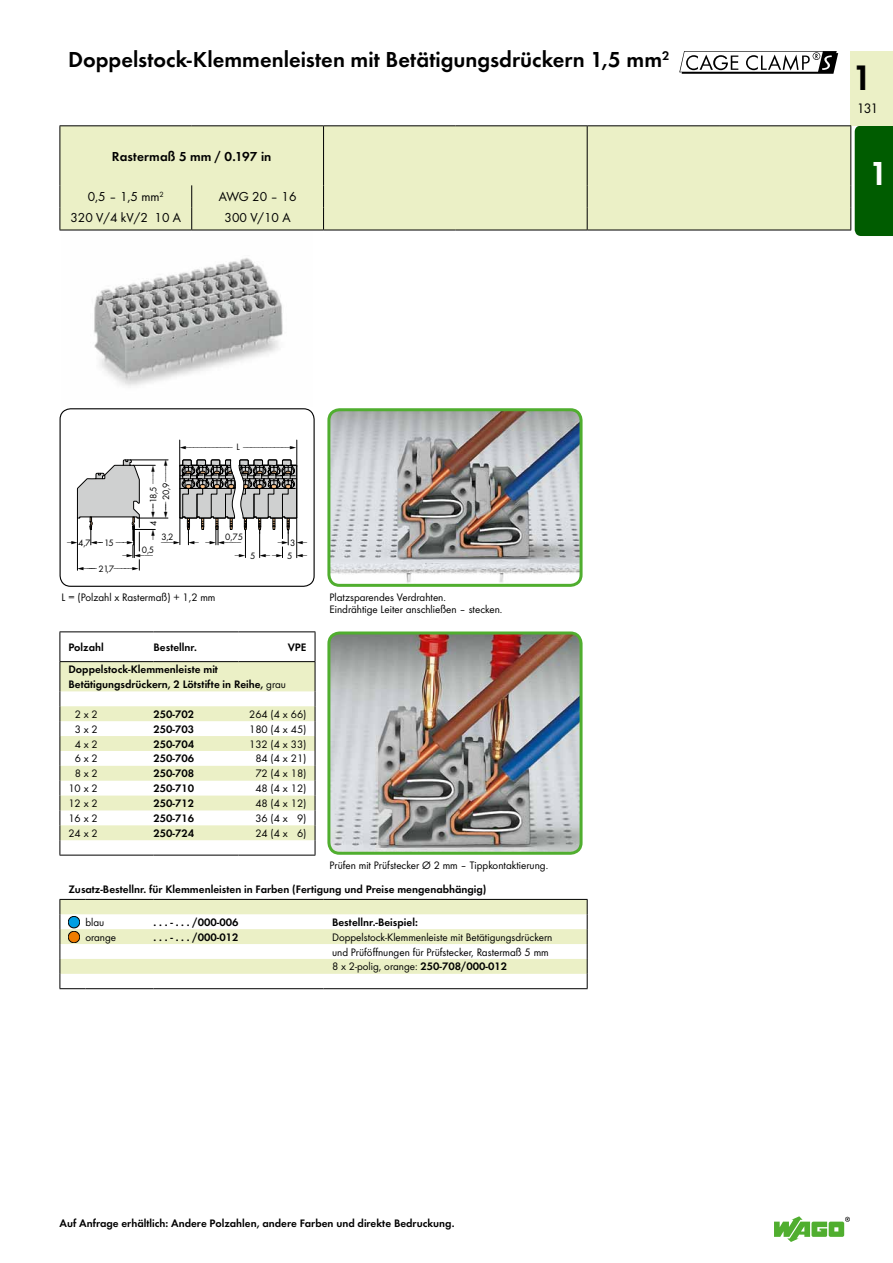
<style>
.page{position:relative;width:893px;height:1263px;background:#fff}
.page>*{position:absolute;margin:0;border:0;box-sizing:border-box;transform-origin:0 0}
.t1{font:36.75px "WAGO Futura Dem";color:#000}
.t2{font:34.5px "WAGO Futura Dem";color:#fff}
.t3{font:22.5px "WAGO Futura Dem";color:#000}
.t4{font:14.25px "WAGO Futura Boo";color:#000}
.t5{font:13.5px "WAGO Futura Boo";color:#000}
.t6{font:13.5px "WAGO Futura Dem";letter-spacing:.015em;color:#000}
.t7{font:11.25px/14.9px "WAGO Futura Boo";color:#000}
.t8{font:11.25px/14.9px "WAGO Futura Dem";color:#000}
.t9{font:9.6px/12.8px "WAGO Futura Boo";letter-spacing:-.05em;color:#000;text-align:center}
.s1{font-family:"WAGO Futura Boo"}
.s2{font-family:"WAGO Futura Dem"}
</style>
<div class="page">
<div style="left:850px;top:51px;width:43px;height:74px;background:#ebf0c6"></div>
<svg style="left:774px;top:1216px;width:76px;height:26px"></svg>
<div style="left:60px;top:408px;width:255px;height:179px;border:1px solid #000;border-radius:11px"></div>
<img style="left:94px;top:258px;width:189px;height:129px">
<img style="left:331px;top:412px;width:248px;height:171px">
<div style="left:327px;top:408px;width:256px;height:179px;border:3px solid #50ae2f;border-radius:11px"></div>
<img style="left:331px;top:635px;width:248px;height:216px">
<div style="left:327px;top:631px;width:256px;height:224px;border:3px solid #50ae2f;border-radius:11px"></div>
<svg style="left:60px;top:899px;width:528px;height:90px"></svg>
<hr style="left:85px;top:988px;width:68px;height:1px;background:#000">
<hr style="left:153px;top:988px;width:171px;height:1px;background:#000">
<hr style="left:324px;top:988px;width:264px;height:1px;background:#000">
<svg style="left:61px;top:662px;width:254px;height:178px;fill:#ebf0c6"></svg>
<hr style="left:60px;top:631px;width:93px;height:1px;background:#000">
<hr style="left:153px;top:631px;width:85px;height:1px;background:#000">
<hr style="left:238px;top:631px;width:77px;height:1px;background:#000">
<svg style="left:315px;top:632px;width:1px;height:223px"></svg>
<hr style="left:60px;top:661px;width:93px;height:1px;background:#000">
<hr style="left:153px;top:661px;width:85px;height:1px;background:#000">
<hr style="left:238px;top:661px;width:77px;height:1px;background:#000">
<svg style="left:60px;top:632px;width:1px;height:223px"></svg>
<hr style="left:60px;top:855px;width:93px;height:1px;background:#000">
<hr style="left:153px;top:855px;width:85px;height:1px;background:#000">
<hr style="left:238px;top:855px;width:77px;height:1px;background:#000">
<div style="left:61px;top:126px;width:789px;height:104px;background:#ebf0c6"></div>
<hr style="left:60px;top:125px;width:132px;height:1px;background:#000">
<hr style="left:60px;top:126px;width:1px;height:59px;background:#000">
<hr style="left:192px;top:125px;width:132px;height:1px;background:#000">
<hr style="left:324px;top:125px;width:131px;height:1px;background:#000">
<hr style="left:455px;top:125px;width:132px;height:1px;background:#000">
<hr style="left:587px;top:125px;width:132px;height:1px;background:#000">
<hr style="left:719px;top:125px;width:132px;height:1px;background:#000">
<svg style="left:60px;top:185px;width:1px;height:45px"></svg>
<svg style="left:191px;top:185px;width:1px;height:45px"></svg>
<hr style="left:323px;top:126px;width:1px;height:59px;background:#000">
<hr style="left:587px;top:126px;width:1px;height:59px;background:#000">
<svg style="left:323px;top:185px;width:1px;height:45px"></svg>
<svg style="left:587px;top:185px;width:1px;height:45px"></svg>
<svg style="left:850px;top:125px;width:43px;height:111px;background:#186918"></svg>
<hr style="left:60px;top:230px;width:132px;height:1px;background:#000">
<hr style="left:192px;top:230px;width:132px;height:1px;background:#000">
<hr style="left:324px;top:230px;width:131px;height:1px;background:#000">
<hr style="left:455px;top:230px;width:132px;height:1px;background:#000">
<hr style="left:587px;top:230px;width:132px;height:1px;background:#000">
<hr style="left:719px;top:230px;width:132px;height:1px;background:#000">
<div style="left:68px;top:916px;width:12px;height:12px;background:#009ee3;border-radius:50%"></div>
<div style="left:68px;top:916px;width:12px;height:12px;border:1px solid #000;border-radius:50%"></div>
<div style="left:68px;top:931px;width:12px;height:12px;background:#ef7c00;border-radius:50%"></div>
<div style="left:68px;top:931px;width:12px;height:12px;border:1px solid #000;border-radius:50%"></div>
<svg style="left:76px;top:440px;width:222px;height:131px"></svg>
<h3 class="t3" style="left:68px;top:43px;width:603px">Doppelstock-Klemmenleisten mit Betätigungsdrückern 1,5 mm<sup>2</sup></h3>
<p class="t6" style="left:112px;top:146px;width:161px">Rastermaß 5 mm / 0.197 in</p>
<p class="t5" style="left:88px;top:188px;width:78px">0,5 – 1,5 mm<sup>2</sup></p>
<p class="t5" style="left:219px;top:188px;width:79px">AWG 20 – 16</p>
<p class="t5" style="left:71px;top:208px;width:112px">320 V/4 kV/2 10 A</p>
<p class="t5" style="left:225px;top:208px;width:68px">300 V/10 A</p>
<p class="t9" style="left:78px;top:536px;width:14px">4,7</p>
<p class="t9" style="left:104px;top:536px;width:11px">15</p>
<p class="t9" style="left:99px;top:561px;width:17px">21,7</p>
<p class="t9" style="left:146px;top:503px;width:22px;rotate:-90deg">18,5<br>20,9</p>
<p class="t9" style="left:146px;top:526px;width:7px;rotate:-90deg">4</p>
<p class="t9" style="left:142px;top:543px;width:14px">0,5</p>
<p class="t9" style="left:161px;top:530px;width:14px">3,2</p>
<p class="t9" style="left:236px;top:440px;width:5px">L</p>
<p class="t9" style="left:225px;top:530px;width:19px">0,75</p>
<p class="t9" style="left:290px;top:536px;width:7px">3</p>
<p class="t9" style="left:250px;top:549px;width:7px">5</p>
<p class="t9" style="left:287px;top:549px;width:7px">5</p>
<p class="t7" style="left:62px;top:590px;width:155px">L = (Polzahl x Rastermaß) + 1,2 mm</p>
<p class="t7" style="left:330px;top:591px;width:174px;line-height:12px">Platzsparendes Verdrahten.<br>Eindrähtige Leiter anschließen – stecken.</p>
<p class="t8" style="left:68px;top:639px;width:37px">Polzahl</p>
<p class="t8" style="left:153px;top:639px;width:45px">Bestellnr.</p>
<p class="t8" style="left:288px;top:639px;width:20px">VPE</p>
<p class="t8" style="left:68px;top:661px;width:219px">Doppelstock-Klemmenleiste mit<br>Betätigungsdrückern, 2 Lötstifte in Reihe, <span class="s1">grau</span></p>
<p class="t7" style="left:75px;top:706px;width:25px">2 x 2</p>
<p class="t8" style="left:153px;top:706px;width:42px">250-702</p>
<p class="t7" style="left:249px;top:706px;width:59px">264 (4 x 66)</p>
<p class="t7" style="left:75px;top:721px;width:25px">3 x 2</p>
<p class="t8" style="left:153px;top:721px;width:42px">250-703</p>
<p class="t7" style="left:249px;top:721px;width:59px">180 (4 x 45)</p>
<p class="t7" style="left:75px;top:736px;width:25px">4 x 2</p>
<p class="t8" style="left:153px;top:735px;width:42px">250-704</p>
<p class="t7" style="left:249px;top:736px;width:59px">132 (4 x 33)</p>
<p class="t7" style="left:75px;top:751px;width:25px">6 x 2</p>
<p class="t8" style="left:153px;top:750px;width:42px">250-706</p>
<p class="t7" style="left:255px;top:751px;width:53px">84 (4 x 21)</p>
<p class="t7" style="left:75px;top:766px;width:25px">8 x 2</p>
<p class="t8" style="left:153px;top:765px;width:42px">250-708</p>
<p class="t7" style="left:255px;top:766px;width:53px">72 (4 x 18)</p>
<p class="t7" style="left:68px;top:780px;width:31px">10 x 2</p>
<p class="t8" style="left:153px;top:780px;width:42px">250-710</p>
<p class="t7" style="left:255px;top:780px;width:53px">48 (4 x 12)</p>
<p class="t7" style="left:68px;top:795px;width:31px">12 x 2</p>
<p class="t8" style="left:153px;top:795px;width:42px">250-712</p>
<p class="t7" style="left:255px;top:795px;width:53px">48 (4 x 12)</p>
<p class="t7" style="left:68px;top:810px;width:31px">16 x 2</p>
<p class="t8" style="left:153px;top:810px;width:42px">250-716</p>
<p class="t7" style="left:255px;top:810px;width:53px">36 (4 x 9)</p>
<p class="t7" style="left:68px;top:825px;width:31px">24 x 2</p>
<p class="t8" style="left:153px;top:825px;width:42px">250-724</p>
<p class="t7" style="left:255px;top:825px;width:53px">24 (4 x 6)</p>
<p class="t7" style="left:330px;top:858px;width:220px">Prüfen mit Prüfstecker Ø 2 mm – Tippkontaktierung.</p>
<p class="t8" style="left:68px;top:881px;width:420px">Zusatz-Bestellnr. für Klemmenleisten in Farben (Fertigung und Preise mengenabhängig)</p>
<p class="t7" style="left:85px;top:914px;width:20px">blau</p>
<p class="t8" style="left:153px;top:914px;width:87px">. . . - . . . /000-006</p>
<p class="t8" style="left:332px;top:914px;width:87px">Bestellnr.-Beispiel:</p>
<p class="t7" style="left:85px;top:929px;width:32px">orange</p>
<p class="t8" style="left:153px;top:929px;width:87px">. . . - . . . /000-012</p>
<p class="t7" style="left:332px;top:929px;width:222px">Doppelstock-Klemmenleiste mit Betätigungsdrückern und Prüföffnungen für Prüfstecker, Rastermaß 5 mm<br>8 x 2-polig, orange: <span class="s2">250-708/000-012</span></p>
<p class="t8" style="left:60px;top:1215px;width:396px">Auf Anfrage erhältlich: Andere Polzahlen, andere Farben und direkte Bedruckung.</p>
<h1 class="t1" style="left:852px;top:50px;width:22px">1</h1>
<p class="t4" style="left:857px;top:98px;width:23px">131</p>
<h2 class="t2" style="left:869px;top:148px;width:21px">1</h2>
</div>
